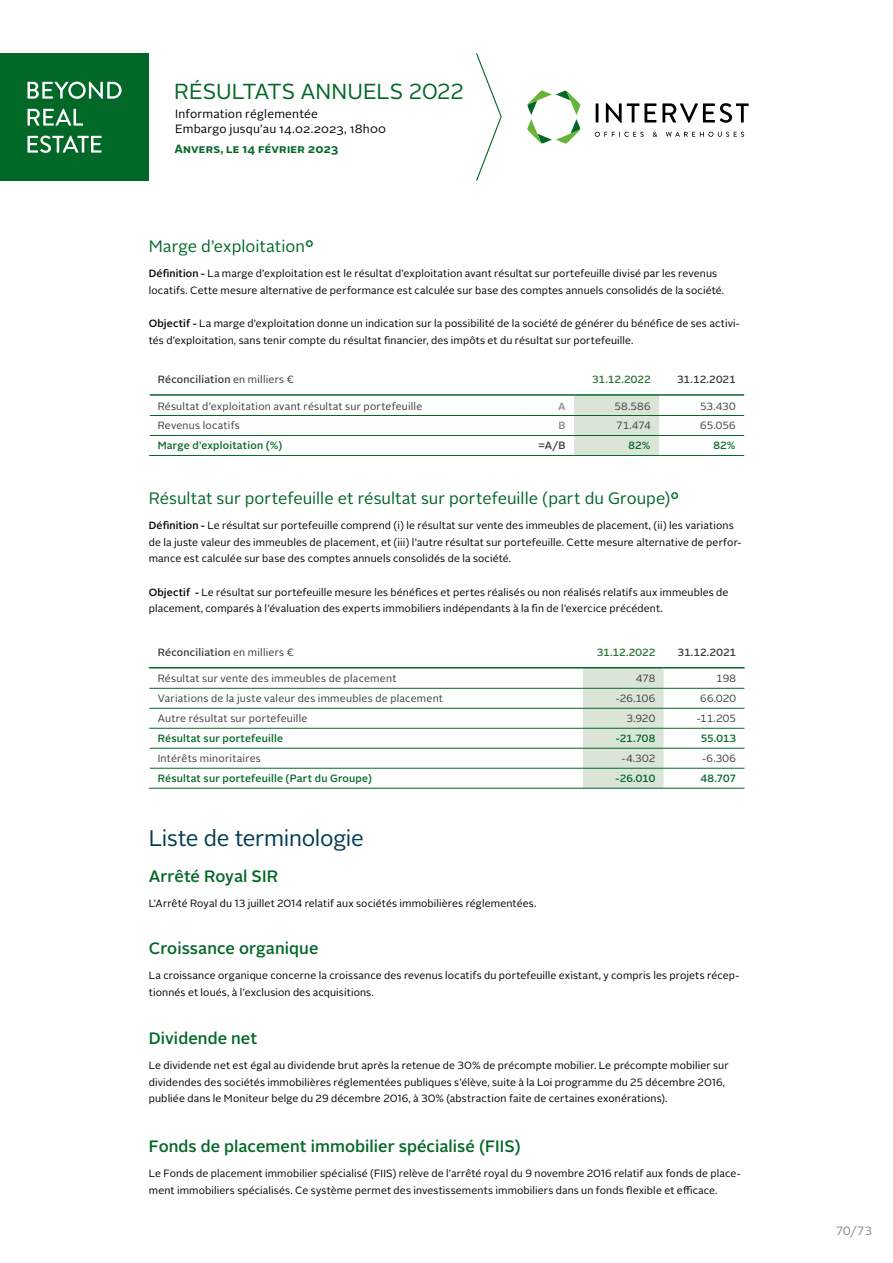
<style>
.page{position:relative;width:893px;height:1263px;background:#fff}
.page>*{position:absolute;margin:0;border:0;box-sizing:border-box;transform-origin:0 0}
.t1{font:22.5px "Alright Sans";letter-spacing:-.015em;color:#003c50}
.t2{font:21.75px "Alright Sans";letter-spacing:-.005em;color:#026827}
.t3{font:500 16.5px "Alright Sans";letter-spacing:.005em;color:#026827}
.t4{font:16.5px "Alright Sans";color:#026827}
.t5{font:12px/15px "Alright Sans";letter-spacing:.015em;color:#000}
.t6{font:700 12px "Alright Sans";letter-spacing:.015em;color:#026827}
.t7{font:12px "Alright Sans";color:#878786}
.t8{font:10.5px/16.5px "Alright Sans";letter-spacing:.01em;color:#000}
.t9{font:10.5px "Alright Sans";letter-spacing:.02em;color:#3c3c3a}
.t10{font:500 10.5px "Alright Sans";letter-spacing:.02em;color:#026827}
.t11{font:500 10.5px "Alright Sans";letter-spacing:.02em;color:#3c3c3a}
.t12{font:500 10.5px "Alright Sans";letter-spacing:.01em;color:#2c7434}
.t13{font:500 10.5px "Alright Sans";color:#878786}
.s1{font-weight:500}
.s2{font-weight:400}
</style>
<div class="page">
<svg style="left:527px;top:90px;width:53px;height:54px"></svg>
<svg style="left:595px;top:132px;width:49px;height:5px"></svg>
<svg style="left:653px;top:132px;width:4px;height:5px"></svg>
<svg style="left:666px;top:132px;width:78px;height:5px"></svg>
<svg style="left:596px;top:103px;width:2px;height:19px"></svg>
<svg style="left:606px;top:103px;width:50px;height:20px"></svg>
<svg style="left:662px;top:103px;width:87px;height:20px"></svg>
<div style="left:0;top:53px;width:149px;height:128px;background:#026827"></div>
<svg style="left:28px;top:136px;width:74px;height:17px"></svg>
<svg style="left:28px;top:109px;width:55px;height:17px"></svg>
<svg style="left:28px;top:82px;width:94px;height:17px"></svg>
<svg style="left:476px;top:53px;width:26px;height:128px"></svg>
<div style="left:574px;top:396px;width:85px;height:59px;background:#dbe5d7"></div>
<hr style="left:150px;top:394px;width:373px;height:2px;background:#026827">
<hr style="left:523px;top:394px;width:51px;height:2px;background:#026827">
<hr style="left:149px;top:455px;width:374px;height:1px;background:#026827">
<hr style="left:523px;top:455px;width:51px;height:1px;background:#026827">
<hr style="left:574px;top:455px;width:85px;height:1px;background:#026827">
<hr style="left:659px;top:455px;width:85px;height:1px;background:#026827">
<hr style="left:150px;top:415px;width:373px;height:1px;background:#026827">
<hr style="left:523px;top:415px;width:51px;height:1px;background:#026827">
<hr style="left:574px;top:415px;width:85px;height:1px;background:#026827">
<hr style="left:659px;top:415px;width:85px;height:1px;background:#026827">
<hr style="left:150px;top:435px;width:373px;height:1px;background:#026827">
<hr style="left:523px;top:435px;width:51px;height:1px;background:#026827">
<hr style="left:574px;top:435px;width:85px;height:1px;background:#026827">
<hr style="left:659px;top:435px;width:85px;height:1px;background:#026827">
<hr style="left:574px;top:394px;width:85px;height:2px;background:#026827">
<hr style="left:659px;top:394px;width:85px;height:2px;background:#026827">
<svg style="left:583px;top:668px;width:161px;height:120px"></svg>
<hr style="left:149px;top:667px;width:434px;height:1px;background:#026827">
<hr style="left:149px;top:788px;width:434px;height:1px;background:#026827">
<hr style="left:583px;top:788px;width:81px;height:1px;background:#026827">
<hr style="left:664px;top:788px;width:80px;height:1px;background:#026827">
<hr style="left:149px;top:688px;width:434px;height:1px;background:#026827">
<hr style="left:583px;top:688px;width:81px;height:1px;background:#026827">
<hr style="left:664px;top:688px;width:80px;height:1px;background:#026827">
<hr style="left:149px;top:708px;width:434px;height:1px;background:#026827">
<hr style="left:583px;top:708px;width:81px;height:1px;background:#026827">
<hr style="left:664px;top:708px;width:80px;height:1px;background:#026827">
<hr style="left:149px;top:728px;width:434px;height:1px;background:#026827">
<hr style="left:583px;top:728px;width:81px;height:1px;background:#026827">
<hr style="left:664px;top:728px;width:80px;height:1px;background:#026827">
<hr style="left:150px;top:748px;width:433px;height:1px;background:#026827">
<hr style="left:583px;top:748px;width:81px;height:1px;background:#026827">
<hr style="left:664px;top:748px;width:80px;height:1px;background:#026827">
<hr style="left:150px;top:768px;width:433px;height:1px;background:#026827">
<hr style="left:583px;top:768px;width:81px;height:1px;background:#026827">
<hr style="left:664px;top:768px;width:80px;height:1px;background:#026827">
<hr style="left:583px;top:667px;width:81px;height:1px;background:#026827">
<hr style="left:664px;top:667px;width:80px;height:1px;background:#026827">
<h2 class="t2" style="left:174px;top:76px;width:291px">RÉSULTATS ANNUELS 2022</h2>
<p class="t5" style="left:175px;top:107px;width:213px">Information réglementée<br>Embargo jusqu’au 14.02.2023, 18h00</p>
<p class="t6" style="left:174px;top:141px;width:165px">Anvers, le 14 février 2023</p>
<h3 class="t4" style="left:149px;top:235px;width:166px">Marge d’exploitation<sup>★</sup></h3>
<p class="t8" style="left:149px;top:265px;width:577px"><span class="s1">Définition -</span> La marge d’exploitation est le résultat d’exploitation avant résultat sur portefeuille divisé par les revenus locatifs. Cette mesure alternative de performance est calculée sur base des comptes annuels consolidés de la société.</p>
<p class="t8" style="left:149px;top:315px;width:593px"><span class="s1">Objectif -</span> La marge d’exploitation donne un indication sur la possibilité de la société de générer du bénéfice de ses activi&shy;tés d’exploitation, sans tenir compte du résultat financier, des impôts et du résultat sur portefeuille.</p>
<p class="t11" style="left:158px;top:372px;width:138px">Réconciliation <span class="s2">en milliers €</span></p>
<p class="t12" style="left:592px;top:372px;width:60px">31.12.2022</p>
<p class="t11" style="left:677px;top:372px;width:60px">31.12.2021</p>
<p class="t9" style="left:158px;top:399px;width:266px">Résultat d’exploitation avant résultat sur portefeuille</p>
<p class="t13" style="left:558px;top:399px;width:9px">A</p>
<p class="t9" style="left:614px;top:399px;width:38px">58.586</p>
<p class="t9" style="left:700px;top:399px;width:37px">53.430</p>
<p class="t9" style="left:158px;top:419px;width:84px">Revenus locatifs</p>
<p class="t13" style="left:558px;top:419px;width:9px">B</p>
<p class="t9" style="left:616px;top:419px;width:36px">71.474</p>
<p class="t9" style="left:700px;top:419px;width:37px">65.056</p>
<p class="t10" style="left:158px;top:438px;width:126px">Marge d’exploitation (%)</p>
<p class="t11" style="left:538px;top:438px;width:29px">=A/B</p>
<p class="t10" style="left:628px;top:438px;width:24px">82%</p>
<p class="t10" style="left:714px;top:438px;width:24px">82%</p>
<h3 class="t4" style="left:149px;top:487px;width:532px">Résultat sur portefeuille et résultat sur portefeuille (part du Groupe)<sup>★</sup></h3>
<p class="t8" style="left:149px;top:517px;width:594px"><span class="s1">Définition -</span> Le résultat sur portefeuille comprend (i) le résultat sur vente des immeubles de placement, (ii) les variations de la juste valeur des immeubles de placement, et (iii) l’autre résultat sur portefeuille. Cette mesure alternative de perfor&shy;mance est calculée sur base des comptes annuels consolidés de la société.</p>
<p class="t8" style="left:149px;top:584px;width:581px"><span class="s1">Objectif -</span> Le résultat sur portefeuille mesure les bénéfices et pertes réalisés ou non réalisés relatifs aux immeubles de placement, comparés à l’évaluation des experts immobiliers indépendants à la fin de l’exercice précédent.</p>
<p class="t11" style="left:158px;top:645px;width:138px">Réconciliation <span class="s2">en milliers €</span></p>
<p class="t12" style="left:597px;top:645px;width:60px">31.12.2022</p>
<p class="t11" style="left:678px;top:645px;width:60px">31.12.2021</p>
<p class="t9" style="left:158px;top:671px;width:240px">Résultat sur vente des immeubles de placement</p>
<p class="t9" style="left:636px;top:671px;width:21px">478</p>
<p class="t9" style="left:716px;top:671px;width:21px">198</p>
<p class="t9" style="left:158px;top:691px;width:287px">Variations de la juste valeur des immeubles de placement</p>
<p class="t9" style="left:616px;top:691px;width:41px">-26.106</p>
<p class="t9" style="left:700px;top:691px;width:37px">66.020</p>
<p class="t9" style="left:158px;top:711px;width:151px">Autre résultat sur portefeuille</p>
<p class="t9" style="left:626px;top:711px;width:30px">3.920</p>
<p class="t9" style="left:697px;top:711px;width:41px">-11.205</p>
<p class="t10" style="left:158px;top:731px;width:127px">Résultat sur portefeuille</p>
<p class="t10" style="left:616px;top:731px;width:41px">-21.708</p>
<p class="t10" style="left:701px;top:731px;width:37px">55.013</p>
<p class="t9" style="left:158px;top:751px;width:105px">Intérêts minoritaires</p>
<p class="t9" style="left:622px;top:751px;width:35px">-4.302</p>
<p class="t9" style="left:702px;top:751px;width:35px">-6.306</p>
<p class="t10" style="left:158px;top:771px;width:216px">Résultat sur portefeuille (Part du Groupe)</p>
<p class="t10" style="left:616px;top:771px;width:41px">-26.010</p>
<p class="t10" style="left:700px;top:771px;width:37px">48.707</p>
<h1 class="t1" style="left:149px;top:823px;width:217px">Liste de terminologie</h1>
<h3 class="t3" style="left:149px;top:865px;width:131px">Arrêté Royal SIR</h3>
<p class="t8" style="left:149px;top:895px;width:389px">L’Arrêté Royal du 13 juillet 2014 relatif aux sociétés immobilières réglementées.</p>
<h3 class="t3" style="left:149px;top:937px;width:171px">Croissance organique</h3>
<p class="t8" style="left:149px;top:967px;width:592px">La croissance organique concerne la croissance des revenus locatifs du portefeuille existant, y compris les projets récep&shy;tionnés et loués, à l’exclusion des acquisitions.</p>
<h3 class="t3" style="left:149px;top:1027px;width:110px">Dividende net</h3>
<p class="t8" style="left:149px;top:1057px;width:581px">Le dividende net est égal au dividende brut après la retenue de 30% de précompte mobilier. Le précompte mobilier sur dividendes des sociétés immobilières réglementées publiques s’élève, suite à la Loi programme du 25 décembre 2016, publiée dans le Moniteur belge du 29 décembre 2016, à 30% (abstraction faite de certaines exonérations).</p>
<h3 class="t3" style="left:149px;top:1135px;width:373px">Fonds de placement immobilier spécialisé (FIIS)</h3>
<p class="t8" style="left:149px;top:1165px;width:593px">Le Fonds de placement immobilier spécialisé (FIIS) relève de l’arrêté royal du 9 novembre 2016 relatif aux fonds de place&shy;ment immobiliers spécialisés. Ce système permet des investissements immobiliers dans un fonds flexible et efficace.</p>
<p class="t7" style="left:836px;top:1223px;width:37px">70/73</p>
</div>
